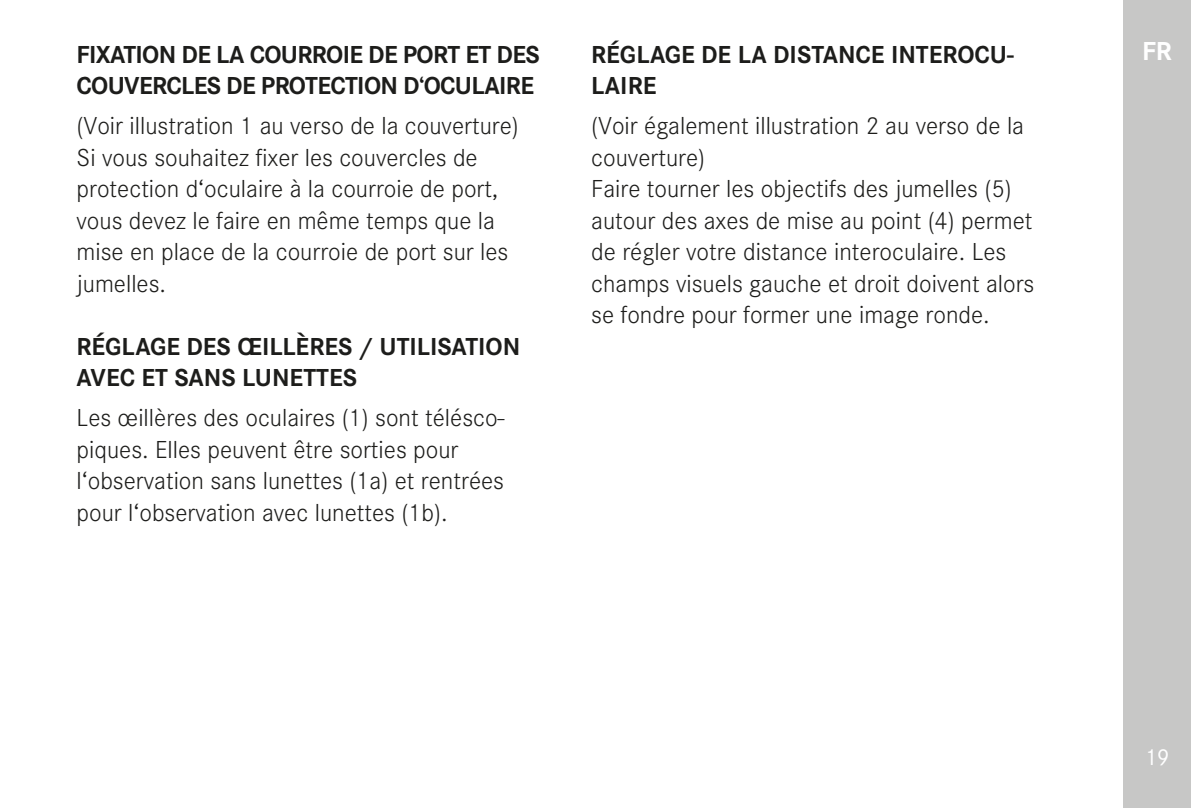
<style>
.page{position:relative;width:1191px;height:808px;background:#fff}
.page>*{position:absolute;margin:0;border:0;box-sizing:border-box;transform-origin:0 0}
.t1{font:700 27px "Corporate S";color:#fff}
.Body_Text{font:300 25.5px/31.5px "Corporate S";color:#1d1d1b}
.Heading_02{font:700 25.5px/31.5px "Corporate S";letter-spacing:-.005em;color:#1d1d1b}
.Heading_02-2{font:700 25.5px/31.5px "Corporate S";letter-spacing:-.025em;color:#1d1d1b}
.t2{font:24px "Corporate S";color:#fff}
</style>
<div class="page">
<div style="left:1123px;top:0;width:68px;height:808px;background:#c7c7c6"></div>
<p class="Heading_02-2" style="left:77px;top:36px;width:465px">FIXATION DE LA COURROIE DE PORT ET DES<br>COUVERCLES DE PROTECTION D‘OCULAIRE</p>
<p class="Body_Text" style="left:77px;top:108px;width:444px">(Voir illustration 1 au verso de la couverture)</p>
<p class="Body_Text" style="left:77px;top:140px;width:433px">Si vous souhaitez fixer les couvercles de protection d‘oculaire à la courroie de port, vous devez le faire en même temps que la mise en place de la courroie de port sur les jumelles.</p>
<p class="Heading_02" style="left:77px;top:328px;width:445px">RÉGLAGE DES ŒILLÈRES / UTILISATION<br>AVEC ET SANS LUNETTES</p>
<p class="Body_Text" style="left:77px;top:400px;width:430px">Les œillères des oculaires (1) sont télésco&shy;piques. Elles peuvent être sorties pour l‘observation sans lunettes (1a) et rentrées pour l‘observation avec lunettes (1b).</p>
<p class="Heading_02" style="left:591px;top:36px;width:424px">RÉGLAGE DE LA DISTANCE INTEROCU-<br>LAIRE</p>
<p class="Body_Text" style="left:591px;top:108px;width:434px">(Voir également illustration 2 au verso de la couverture)</p>
<p class="Body_Text" style="left:591px;top:171px;width:445px">Faire tourner les objectifs des jumelles (5) autour des axes de mise au point (4) permet de régler votre distance interoculaire. Les champs visuels gauche et droit doivent alors se fondre pour former une image ronde.</p>
<p class="t1" style="left:1142px;top:29px;width:31px">FR</p>
<p class="t2" style="left:1144px;top:740px;width:27px">19</p>
</div>
